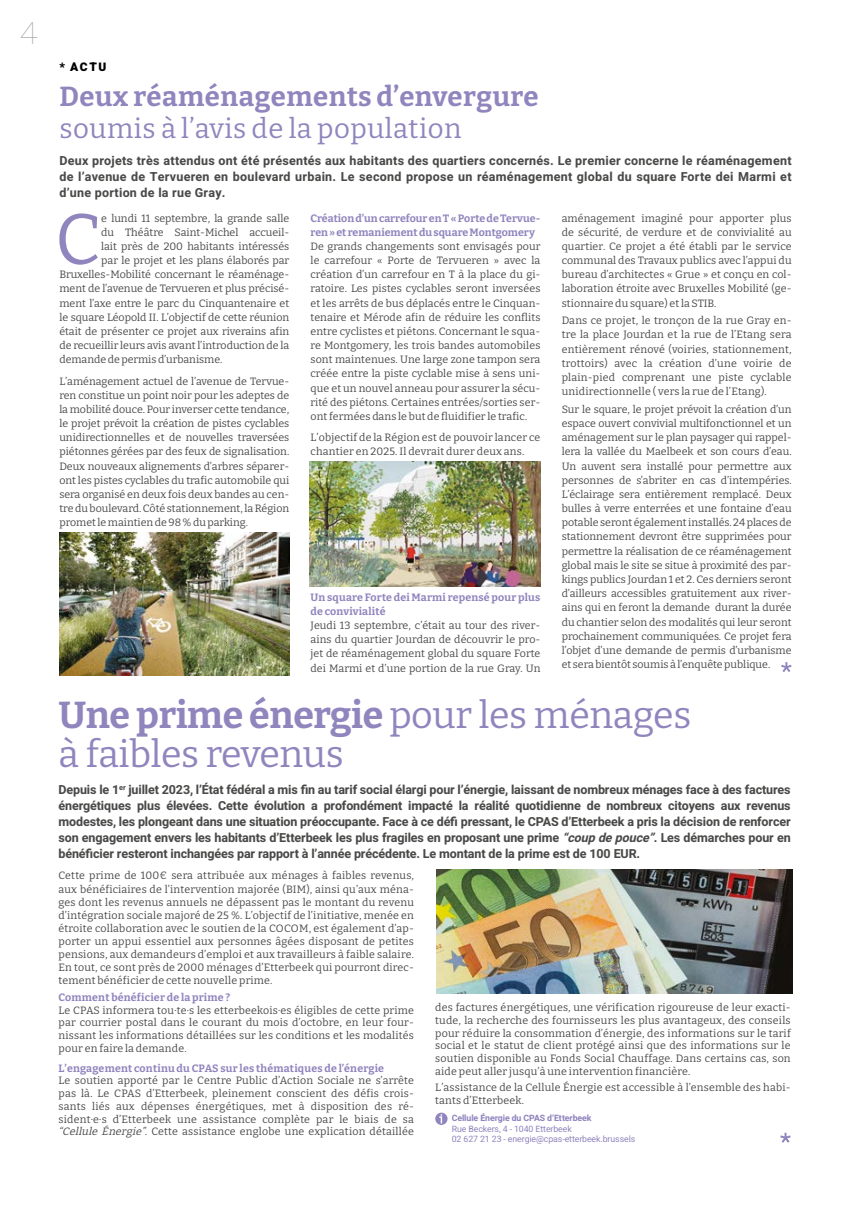
<style>
.page{position:relative;width:851px;height:1205px;background:#fff}
.page>*{position:absolute;margin:0;border:0;box-sizing:border-box;transform-origin:0 0}
.Textes_FR{font:71.5px "Bitter";color:#9185be}
.t1{font:37.5px/39px "Bitter";letter-spacing:-.01em;color:#9185be}
.t2{font:100 31.25px "Bitter";color:#9d9d9c}
.t3{font:700 27.5px/31.9px "Bitter";letter-spacing:.02em;color:#9185be}
.t4{font:700 12.5px/16px "Heebo";letter-spacing:.005em;color:#4a4a49;text-align:justify}
.t5{font:900 11.88px "Heebo";color:#000}
.Textes_FR-2{font:10.62px/14.1px "Bitter";color:#4a4a49;text-align:justify}
.Textes_FR-3{font:700 10.62px/14.1px "Bitter";letter-spacing:.015em;color:#9185be}
.Textes_FR-4{font:10.62px/14.1px "Bitter";letter-spacing:.02em;color:#4a4a49}
.t6{font:8.75px/10.5px "Heebo";letter-spacing:-.01em;color:#9185be}
.s1{font-weight:400}
.s2{font-weight:700}
.s3{font-style:italic}
</style>
<div class="page">
<svg style="left:781px;top:662px;width:11px;height:10px"></svg>
<svg style="left:435px;top:1112px;width:12px;height:13px"></svg>
<svg style="left:780px;top:1132px;width:11px;height:11px"></svg>
<img style="left:310px;top:461px;width:230px;height:125px">
<img style="left:59px;top:532px;width:231px;height:144px">
<img style="left:436px;top:869px;width:356px;height:125px">
<p class="t2" style="left:20px;top:14px;width:19px">4</p>
<p class="t5" style="left:59px;top:58px;width:49px">* ACTU</p>
<p class="t3" style="left:59px;top:80px;width:480px">Deux réaménagements d’envergure <span class="s1">soumis à l’avis de la population</span></p>
<p class="t4" style="left:59px;top:152px;width:733px">Deux projets très attendus ont été présentés aux habitants des quartiers concernés. Le premier concerne le réaménagement de l’avenue de Tervueren en boulevard urbain. Le second propose un réaménagement global du square Forte dei Marmi et d’une portion de la rue Gray.</p>
<p class="Textes_FR" style="left:55px;top:194px;width:48px">C</p>
<p class="Textes_FR-2" style="left:101px;top:210px;width:189px">e lundi 11 septembre, la grande salle</p>
<p class="Textes_FR-3" style="left:310px;top:210px;width:231px">Création d’un carrefour en T « Porte de Tervue&shy;ren » et remaniement du square Montgomery</p>
<p class="Textes_FR-2" style="left:310px;top:239px;width:231px">De grands changements sont envisagés pour le carrefour « Porte de Tervueren » avec la création d’un carrefour en T à la place du gi&shy;ratoire. Les pistes cyclables seront inversées et les arrêts de bus déplacés entre le Cinquan&shy;tenaire et Mérode afin de réduire les conflits entre cyclistes et piétons. Concernant le squa&shy;re Montgomery, les trois bandes automobiles sont maintenues. Une large zone tampon sera créée entre la piste cyclable mise à sens uni&shy;que et un nouvel anneau pour assurer la sécu&shy;rité des piétons. Certaines entrées/sorties ser&shy;ont fermées dans le but de fluidifier le trafic.</p>
<p class="Textes_FR-4" style="left:310px;top:430px;width:231px">L’objectif de la Région est de pouvoir lancer ce chantier en 2025. Il devrait durer deux ans.</p>
<p class="Textes_FR-2" style="left:561px;top:210px;width:231px">aménagement imaginé pour apporter plus de sécurité, de verdure et de convivialité au quartier. Ce projet a été établi par le service communal des Travaux publics avec l’appui du bureau d’architectes « Grue » et conçu en col&shy;laboration étroite avec Bruxelles Mobilité (ge&shy;stionnaire du square) et la STIB.</p>
<p class="Textes_FR-2" style="left:561px;top:313px;width:231px">Dans ce projet, le tronçon de la rue Gray en&shy;tre la place Jourdan et la rue de l’Etang sera entièrement rénové (voiries, stationnement, trottoirs) avec la création d’une voirie de plain-pied comprenant une piste cyclable unidirectionnelle ( vers la rue de l’Etang).</p>
<p class="Textes_FR-2" style="left:561px;top:402px;width:231px">Sur le square, le projet prévoit la création d’un espace ouvert convivial multifonctionnel et un aménagement sur le plan paysager qui rappel&shy;lera la vallée du Maelbeek et son cours d’eau.<br>Un auvent sera installé pour permettre aux personnes de s’abriter en cas d’intempéries.<br>L’éclairage sera entièrement remplacé. Deux bulles à verre enterrées et une fontaine d’eau potable seront également installés. 24 places de stationnement devront être supprimées pour permettre la réalisation de ce réaménagement global mais le site se situe à proximité des par&shy;kings publics Jourdan 1 et 2. Ces derniers seront d’ailleurs accessibles gratuitement aux river&shy;ains qui en feront la demande durant la durée du chantier selon des modalités qui leur seront prochainement communiquées. Ce projet fera l’objet d’une demande de permis d’urbanisme et sera bientôt soumis à l’enquête publique.</p>
<p class="t1" style="left:58px;top:695px;width:634px"><span class="s2">Une prime énergie</span> pour les ménages à faibles revenus</p>
<p class="t4" style="left:58px;top:781px;width:733px">Depuis le 1<sup>er</sup> juillet 2023, l’État fédéral a mis fin au tarif social élargi pour l’énergie, laissant de nombreux ménages face à des factures énergétiques plus élevées. Cette évolution a profondément impacté la réalité quotidienne de nombreux citoyens aux revenus modestes, les plongeant dans une situation préoccupante. Face à ce défi pressant, le CPAS d’Etterbeek a pris la décision de renforcer son engagement envers les habitants d’Etterbeek les plus fragiles en proposant une prime <span class="s3">“coupdepouce”</span>. Les démarches pour en bénéficier resteront inchangées par rapport à l’année précédente. Le montant de la prime est de 100 EUR.</p>
<p class="Textes_FR-2" style="left:58px;top:869px;width:357px;line-height:13.1px">Cette prime de 100€ sera attribuée aux ménages à faibles revenus, aux bénéficiaires de l’intervention majorée (BIM), ainsi qu’aux ména&shy;ges dont les revenus annuels ne dépassent pas le montant du revenu d’intégration sociale majoré de 25 %. L’objectif de l’initiative, menée en étroite collaboration avec le soutien de la COCOM, est également d’ap&shy;porter un appui essentiel aux personnes âgées disposant de petites pensions, aux demandeurs d’emploi et aux travailleurs à faible salaire.<br>En tout, ce sont près de 2000 ménages d’Etterbeek qui pourront direc&shy;tement bénéficier de cette nouvelle prime.</p>
<p class="Textes_FR-3" style="left:58px;top:989px;width:173px">Comment bénéficier de la prime ?</p>
<p class="Textes_FR-2" style="left:58px;top:1003px;width:357px;line-height:12.8px">Le CPAS informera tou·te·s les etterbeekois·es éligibles de cette prime par courrier postal dans le courant du mois d’octobre, en leur four&shy;nissant les informations détaillées sur les conditions et les modalités pour en faire la demande.</p>
<p class="Textes_FR-3" style="left:58px;top:1060px;width:327px">L’engagement continu du CPAS sur les thématiques de l’énergie</p>
<p class="Textes_FR-2" style="left:58px;top:1074px;width:357px;line-height:12.8px">Le soutien apporté par le Centre Public d’Action Sociale ne s’arrête pas là. Le CPAS d’Etterbeek, pleinement conscient des défis crois&shy;sants liés aux dépenses énergétiques, met à disposition des ré&shy;sident·e·s d’Etterbeek une assistance complète par le biais de sa <span class="s3">“Cellule Énergie”.</span> Cette assistance englobe une explication détaillée</p>
<p class="Textes_FR-2" style="left:101px;top:225px;width:189px">du Théâtre Saint-Michel accueil-</p>
<p class="Textes_FR-2" style="left:101px;top:239px;width:189px">lait près de 200 habitants intéressés</p>
<p class="Textes_FR-2" style="left:101px;top:253px;width:189px">par le projet et les plans élaborés par</p>
<p class="Textes_FR-2" style="left:59px;top:267px;width:231px">Bruxelles-Mobilité concernant le réaménage-</p>
<p class="Textes_FR-2" style="left:59px;top:281px;width:231px">ment de l’avenue de Tervueren et plus précisé-</p>
<p class="Textes_FR-2" style="left:59px;top:295px;width:231px">ment l’axe entre le parc du Cinquantenaire et</p>
<p class="Textes_FR-2" style="left:59px;top:310px;width:231px">le square Léopold II. L’objectif de cette réunion</p>
<p class="Textes_FR-2" style="left:59px;top:324px;width:231px">était de présenter ce projet aux riverains afin</p>
<p class="Textes_FR-2" style="left:59px;top:338px;width:231px">de recueillir leurs avis avant l’introduction de la</p>
<p class="Textes_FR-2" style="left:59px;top:352px;width:164px">demande de permis d’urbanisme.</p>
<p class="Textes_FR-2" style="left:59px;top:373px;width:231px">L’aménagement actuel de l’avenue de Tervue&shy;ren constitue un point noir pour les adeptes de la mobilité douce. Pour inverser cette tendance, le projet prévoit la création de pistes cyclables unidirectionnelles et de nouvelles traversées piétonnes gérées par des feux de signalisation.<br>Deux nouveaux alignements d’arbres séparer&shy;ont les pistes cyclables du trafic automobile qui sera organisé en deux fois deux bandes au cen&shy;tre du boulevard. Côté stationnement, la Région promet le maintien de 98 % du parking.</p>
<p class="Textes_FR-3" style="left:310px;top:590px;width:231px">Un square Forte dei Marmi repensé pour plus de convivialité</p>
<p class="Textes_FR-2" style="left:310px;top:618px;width:231px">Jeudi 13 septembre, c’était au tour des river&shy;ains du quartier Jourdan de découvrir le pro&shy;jet de réaménagement global du square Forte dei Marmi et d’une portion de la rue Gray. Un</p>
<p class="Textes_FR-2" style="left:435px;top:1000px;width:357px;line-height:12.8px">des factures énergétiques, une vérification rigoureuse de leur exacti&shy;tude, la recherche des fournisseurs les plus avantageux, des conseils pour réduire la consommation d’énergie, des informations sur le tarif social et le statut de client protégé ainsi que des informations sur le soutien disponible au Fonds Social Chauffage. Dans certains cas, son aide peut aller jusqu’à une intervention financière.</p>
<p class="Textes_FR-4" style="left:435px;top:1080px;width:357px;line-height:12.8px">L’assistance de la Cellule Énergie est accessible à l’ensemble des habi&shy;tants d’Etterbeek.</p>
<p class="t6" style="left:451px;top:1113px;width:185px"><span class="s2">Cellule Énergie du CPAS d’Etterbeek<br></span>Rue Beckers, 4 - 1040 Etterbeek<br>02 627 21 23 - energie@cpas-etterbeek.brussels</p>
</div>
